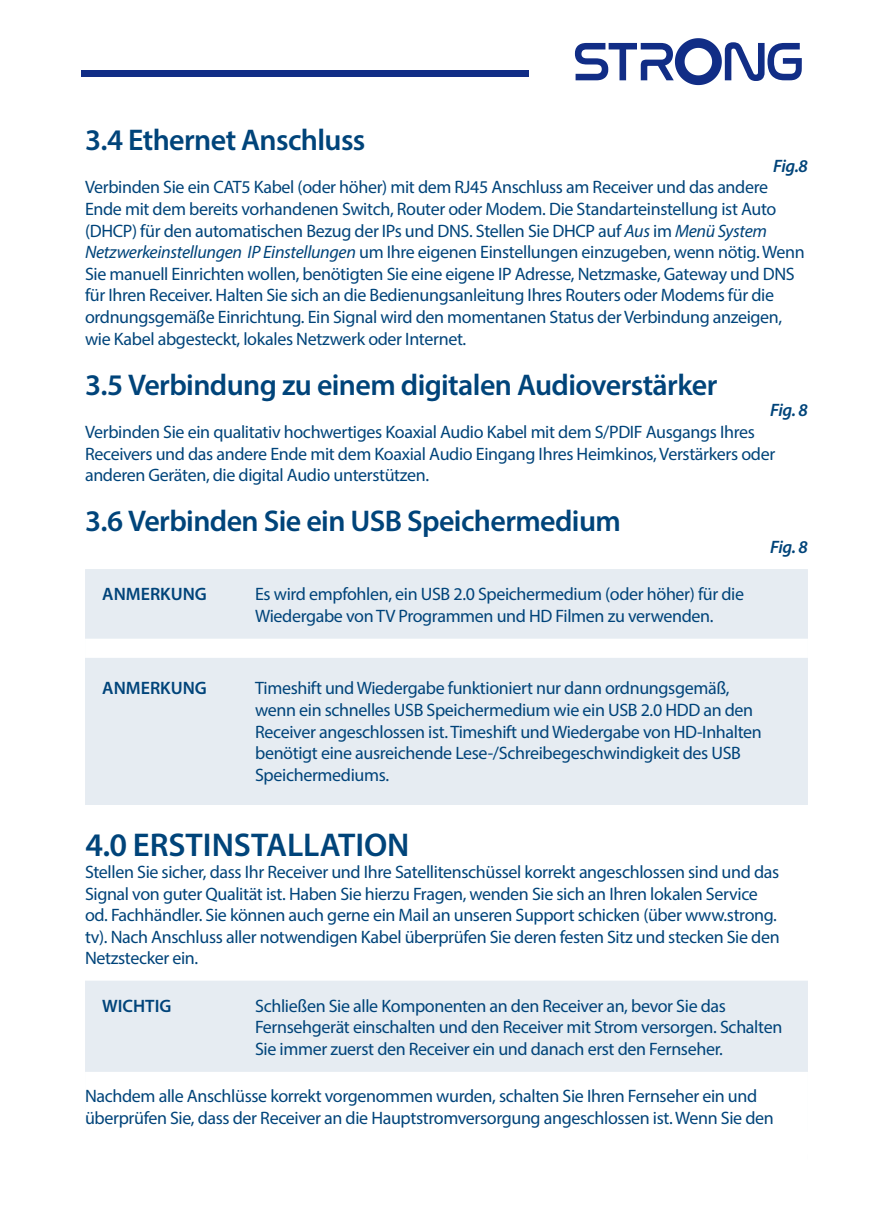
<style>
.page{position:relative;width:893px;height:1217px;background:#fff}
.page>*{position:absolute;margin:0;border:0;box-sizing:border-box;transform-origin:0 0}
.t1{font:600 33px "Myriad Pro";color:#00447a}
.t2{font:600 30px "Myriad Pro";letter-spacing:-.02em;color:#00447a}
.t3{font:18px/21.6px "Myriad Pro";letter-spacing:-.02em;color:#00447a}
.t4{font:600 18px "Myriad Pro";color:#00447a}
.t5{font:italic 600 18px "Myriad Pro";letter-spacing:-.03em;color:#00447a}
.s1{font-style:italic}
</style>
<div class="page">
<div style="left:82px;top:71px;width:447px;height:6px;background:#112d86"></div>
<svg style="left:575px;top:38px;width:227px;height:47px"></svg>
<div style="left:85px;top:569px;width:723px;height:150px;background:#e6ecf2"></div>
<div style="left:85px;top:638px;width:723px;height:105px;background:#fff"></div>
<div style="left:85px;top:657px;width:723px;height:147px;background:#e6ecf2"></div>
<div style="left:85px;top:980px;width:723px;height:150px;background:#e6ecf2"></div>
<div style="left:85px;top:1071px;width:723px;height:105px;background:#fff"></div>
<h2 class="t2" style="left:85px;top:121px;width:282px">3.4 Ethernet Anschluss</h2>
<p class="t5" style="left:773px;top:154px;width:36px">Fig.8</p>
<p class="t3" style="left:85px;top:176px;width:721px">Verbinden Sie ein CAT5 Kabel (oder höher) mit dem RJ45 Anschluss am Receiver und das andere Ende mit dem bereits vorhandenen Switch, Router oder Modem. Die Standarteinstellung ist Auto (DHCP) für den automatischen Bezug der IPs und DNS. Stellen Sie DHCP auf <span class="s1">Aus</span> im <span class="s1">Menü System Netzwerkeinstellungen IP Einstellungen</span> um Ihre eigenen Einstellungen einzugeben, wenn nötig. Wenn Sie manuell Einrichten wollen, benötigten Sie eine eigene IP Adresse, Netzmaske, Gateway und DNS für Ihren Receiver. Halten Sie sich an die Bedienungsanleitung Ihres Routers oder Modems für die ordnungsgemäße Einrichtung. Ein Signal wird den momentanen Status der Verbindung anzeigen, wie Kabel abgesteckt, lokales Netzwerk oder Internet.</p>
<h2 class="t2" style="left:85px;top:365px;width:634px">3.5 Verbindung zu einem digitalen Audioverstärker</h2>
<p class="t5" style="left:770px;top:399px;width:39px">Fig. 8</p>
<p class="t3" style="left:85px;top:421px;width:692px">Verbinden Sie ein qualitativ hochwertiges Koaxial Audio Kabel mit dem S/PDIF Ausgangs Ihres<br>Receivers und das andere Ende mit dem Koaxial Audio Eingang Ihres Heimkinos, Verstärkers oder anderen Geräten, die digital Audio unterstützen.</p>
<h2 class="t2" style="left:85px;top:502px;width:537px">3.6 Verbinden Sie ein USB Speichermedium</h2>
<p class="t5" style="left:770px;top:535px;width:39px">Fig. 8</p>
<p class="t4" style="left:102px;top:582px;width:106px">ANMERKUNG</p>
<p class="t3" style="left:255px;top:582px;width:490px">Es wird empfohlen, ein USB 2.0 Speichermedium (oder höher) für die<br>Wiedergabe von TV Programmen und HD Filmen zu verwenden.</p>
<p class="t4" style="left:102px;top:676px;width:106px">ANMERKUNG</p>
<p class="t3" style="left:255px;top:677px;width:508px">Timeshift und Wiedergabe funktioniert nur dann ordnungsgemäß, wenn ein schnelles USB Speichermedium wie ein USB 2.0 HDD an den Receiver angeschlossen ist. Timeshift und Wiedergabe von HD-Inhalten benötigt eine ausreichende Lese-/Schreibegeschwindigkeit des USB Speichermediums.</p>
<h1 class="t1" style="left:85px;top:824px;width:326px">4.0 ERSTINSTALLATION</h1>
<p class="t3" style="left:85px;top:860px;width:696px">Stellen Sie sicher, dass Ihr Receiver und Ihre Satellitenschüssel korrekt angeschlossen sind und das Signal von guter Qualität ist. Haben Sie hierzu Fragen, wenden Sie sich an Ihren lokalen Service od. Fachhändler. Sie können auch gerne ein Mail an unseren Support schicken (über www.strong. tv). Nach Anschluss aller notwendigen Kabel überprüfen Sie deren festen Sitz und stecken Sie den Netzstecker ein.</p>
<p class="t4" style="left:102px;top:993px;width:71px">WICHTIG</p>
<p class="t3" style="left:255px;top:994px;width:529px">Schließen Sie alle Komponenten an den Receiver an, bevor Sie das<br>Fernsehgerät einschalten und den Receiver mit Strom versorgen. Schalten<br>Sie immer zuerst den Receiver ein und danach erst den Fernseher.</p>
<p class="t3" style="left:85px;top:1084px;width:690px">Nachdem alle Anschlüsse korrekt vorgenommen wurden, schalten Sie Ihren Fernseher ein und überprüfen Sie, dass der Receiver an die Hauptstromversorgung angeschlossen ist. Wenn Sie den</p>
</div>
